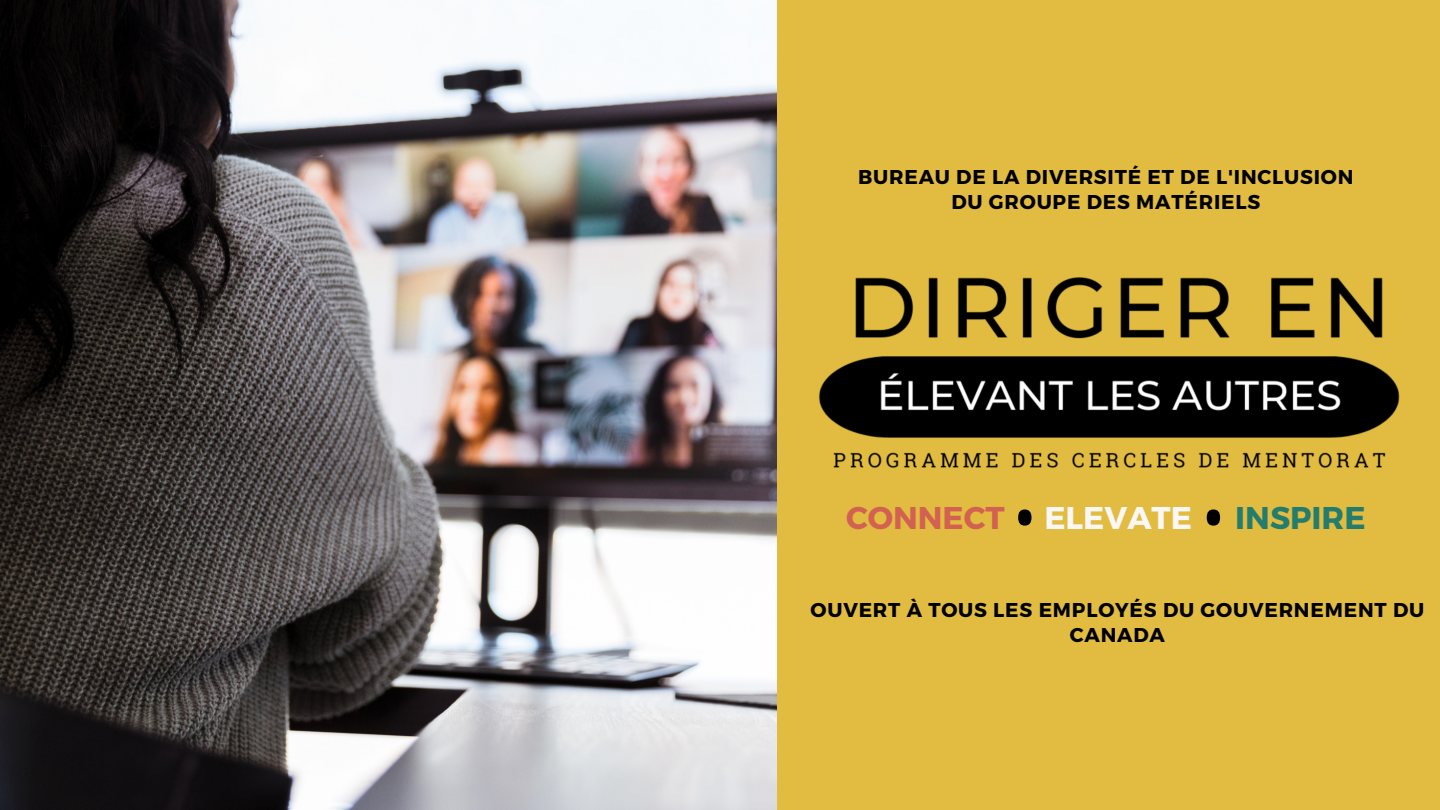
<style>
.page{position:relative;width:1440px;height:810px;background:#e1bc41}
.page>*{position:absolute;margin:0;border:0;box-sizing:border-box;transform-origin:0 0}
.t1{font:300 168.6px "Open Sans";color:#000}
.t2{font:700 31.5px "Montserrat";color:#d36151}
.t3{font:700 31.5px "Montserrat";color:#faf7f5}
.t4{font:700 31.5px "Montserrat";color:#237c6d}
.t5{font:700 20px/25.5px "Montserrat";letter-spacing:.04em;color:#000;text-align:center}
</style>
<div class="page">
<img style="left:0;top:0;width:777px;height:810px">
<img style="left:819px;top:277px;width:581px;height:191px">
<p class="t5" style="left:858px;top:163px;width:497px">BUREAU DE LA DIVERSITÉ ET DE L'INCLUSION</p>
<p class="t5" style="left:951px;top:188px;width:310px">DU GROUPE DES MATÉRIELS</p>
<p class="t2" style="left:846px;top:497px;width:160px">CONNECT</p>
<p class="t1" style="left:1005px;top:344px;width:41px">.</p>
<p class="t3" style="left:1044px;top:497px;width:149px">ELEVATE</p>
<p class="t1" style="left:1193px;top:344px;width:41px">.</p>
<p class="t4" style="left:1235px;top:497px;width:132px">INSPIRE</p>
<p class="t5" style="left:810px;top:596px;width:615px">OUVERT À TOUS LES EMPLOYÉS DU GOUVERNEMENT DU<br>CANADA</p>
</div>
